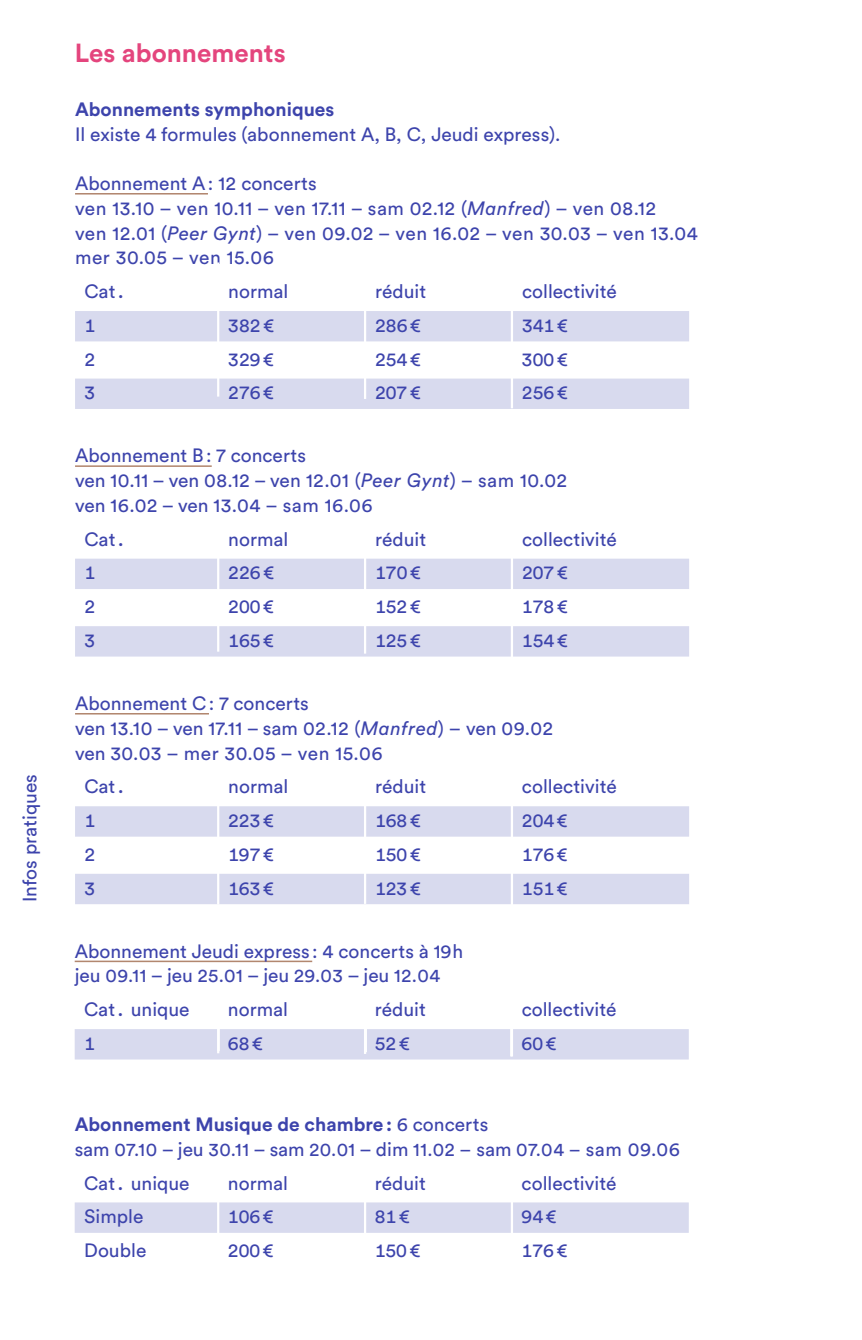
<style>
.page{position:relative;width:862px;height:1340px;background:#fff}
.page>*{position:absolute;margin:0;border:0;box-sizing:border-box;transform-origin:0 0}
.t1{font:700 25.88px "Circular Pro";color:#e4457d}
.t2{font:19.12px/24.8px "Circular Pro";color:#3d44ac}
.t3{font:700 19.12px "Circular Pro";color:#3d44ac}
.t4{font:18.68px "Circular Pro";color:#3d44ac}
.s1{font-style:italic}
.s2{font-size:19.12px}
.s3{font-weight:400}
</style>
<div class="page">
<hr style="left:75px;top:193px;width:133px;height:1px;background:#b2876f">
<div style="left:75px;top:311px;width:613px;height:30px;background:#d8daee"></div>
<div style="left:75px;top:378px;width:613px;height:31px;background:#d8daee"></div>
<hr style="left:75px;top:465px;width:137px;height:2px;background:#b2876f">
<div style="left:75px;top:558px;width:613px;height:31px;background:#d8daee"></div>
<div style="left:75px;top:626px;width:613px;height:30px;background:#d8daee"></div>
<hr style="left:75px;top:713px;width:134px;height:1px;background:#b2876f">
<div style="left:75px;top:806px;width:613px;height:30px;background:#d8daee"></div>
<div style="left:75px;top:873px;width:613px;height:31px;background:#d8daee"></div>
<hr style="left:75px;top:960px;width:237px;height:2px;background:#b2876f">
<div style="left:75px;top:1029px;width:613px;height:30px;background:#d8daee"></div>
<div style="left:75px;top:1202px;width:613px;height:30px;background:#d8daee"></div>
<hr style="left:364px;top:990px;width:3px;height:62px;background:#fff">
<hr style="left:217px;top:990px;width:3px;height:61px;background:#fff">
<hr style="left:510px;top:538px;width:2px;height:123px;background:#fff">
<hr style="left:364px;top:538px;width:2px;height:115px;background:#fff">
<hr style="left:217px;top:538px;width:2px;height:113px;background:#fff">
<hr style="left:510px;top:262px;width:2px;height:146px;background:#fff">
<hr style="left:364px;top:262px;width:2px;height:137px;background:#fff">
<hr style="left:217px;top:262px;width:2px;height:134px;background:#fff">
<hr style="left:510px;top:1198px;width:2px;height:75px;background:#fff">
<hr style="left:364px;top:1198px;width:2px;height:70px;background:#fff">
<hr style="left:217px;top:1198px;width:2px;height:69px;background:#fff">
<hr style="left:510px;top:1017px;width:2px;height:39px;background:#fff">
<hr style="left:364px;top:1017px;width:2px;height:36px;background:#fff">
<hr style="left:217px;top:1017px;width:2px;height:36px;background:#fff">
<hr style="left:510px;top:787px;width:2px;height:124px;background:#fff">
<hr style="left:364px;top:787px;width:2px;height:116px;background:#fff">
<hr style="left:217px;top:790px;width:2px;height:114px;background:#fff">
<p class="t2" style="left:16px;top:902px;width:130px;rotate:-90deg">Infos pratiques</p>
<h1 class="t1" style="left:75px;top:36px;width:212px">Les abonnements</h1>
<p class="t3" style="left:75px;top:96px;width:261px">Abonnements symphoniques</p>
<p class="t2" style="left:75px;top:121px;width:486px">Il existe 4 formules (abonnement A, B, C, Jeudi express).</p>
<p class="t2" style="left:75px;top:170px;width:624px">Abonnement A: 12 concerts<br>ven 13.10 – ven 10.11 – ven 17.11 – sam 02.12 (<span class="s1">Manfred</span>) – ven 08.12<br>ven 12.01 (<span class="s1">Peer Gynt</span>) – ven 09.02 – ven 16.02 – ven 30.03 – ven 13.04 mer 30.05 – ven 15.06</p>
<p class="t2" style="left:85px;top:278px;width:43px">Cat.</p>
<p class="t2" style="left:228px;top:278px;width:62px">normal</p>
<p class="t2" style="left:375px;top:278px;width:53px">réduit</p>
<p class="t2" style="left:521px;top:278px;width:96px">collectivité</p>
<p class="t2" style="left:85px;top:312px;width:12px">1</p>
<p class="t2" style="left:228px;top:312px;width:47px">382€</p>
<p class="t2" style="left:375px;top:312px;width:47px">286€</p>
<p class="t2" style="left:521px;top:312px;width:47px">341€</p>
<p class="t2" style="left:85px;top:346px;width:12px">2</p>
<p class="t2" style="left:228px;top:346px;width:47px">329€</p>
<p class="t2" style="left:375px;top:346px;width:47px">254€</p>
<p class="t2" style="left:521px;top:346px;width:47px">300€</p>
<p class="t2" style="left:85px;top:379px;width:12px">3</p>
<p class="t2" style="left:228px;top:379px;width:47px">276€</p>
<p class="t2" style="left:375px;top:379px;width:47px">207€</p>
<p class="t2" style="left:521px;top:379px;width:47px">256€</p>
<p class="t2" style="left:75px;top:442px;width:493px">Abonnement B: 7 concerts<br>ven 10.11 – ven 08.12 – ven 12.01 (<span class="s1">Peer Gynt</span>) – sam 10.02 ven 16.02 – ven 13.04 – sam 16.06</p>
<p class="t2" style="left:85px;top:526px;width:43px">Cat.</p>
<p class="t2" style="left:228px;top:526px;width:62px">normal</p>
<p class="t2" style="left:375px;top:526px;width:53px">réduit</p>
<p class="t2" style="left:521px;top:526px;width:96px">collectivité</p>
<p class="t2" style="left:85px;top:559px;width:12px">1</p>
<p class="t2" style="left:228px;top:559px;width:47px">226€</p>
<p class="t2" style="left:375px;top:559px;width:47px">170€</p>
<p class="t2" style="left:521px;top:559px;width:47px">207€</p>
<p class="t2" style="left:85px;top:593px;width:12px">2</p>
<p class="t2" style="left:228px;top:593px;width:47px">200€</p>
<p class="t2" style="left:375px;top:593px;width:47px">152€</p>
<p class="t2" style="left:521px;top:593px;width:47px">178€</p>
<p class="t2" style="left:85px;top:627px;width:12px">3</p>
<p class="t2" style="left:228px;top:627px;width:47px">165€</p>
<p class="t2" style="left:375px;top:627px;width:47px">125€</p>
<p class="t2" style="left:521px;top:627px;width:47px">154€</p>
<p class="t2" style="left:75px;top:690px;width:479px">Abonnement C: 7 concerts<br>ven 13.10 – ven 17.11 – sam 02.12 (<span class="s1">Manfred</span>) – ven 09.02 ven 30.03 – mer 30.05 – ven 15.06</p>
<p class="t2" style="left:84px;top:773px;width:43px">Cat.</p>
<p class="t2" style="left:228px;top:773px;width:62px">normal</p>
<p class="t2" style="left:375px;top:773px;width:53px">réduit</p>
<p class="t2" style="left:521px;top:773px;width:96px">collectivité</p>
<p class="t2" style="left:84px;top:807px;width:12px">1</p>
<p class="t2" style="left:228px;top:807px;width:47px">223€</p>
<p class="t2" style="left:375px;top:807px;width:47px">168€</p>
<p class="t2" style="left:521px;top:807px;width:47px">204€</p>
<p class="t2" style="left:84px;top:841px;width:12px">2</p>
<p class="t2" style="left:228px;top:841px;width:47px">197€</p>
<p class="t2" style="left:375px;top:841px;width:47px">150€</p>
<p class="t2" style="left:521px;top:841px;width:47px">176€</p>
<p class="t2" style="left:84px;top:874px;width:12px">3</p>
<p class="t2" style="left:228px;top:874px;width:47px">163€</p>
<p class="t2" style="left:375px;top:874px;width:47px">123€</p>
<p class="t2" style="left:521px;top:874px;width:47px">151€</p>
<p class="t2" style="left:75px;top:937px;width:390px">Abonnement Jeudi express : 4 concerts à 19h</p>
<p class="t4" style="left:75px;top:963px;width:367px"><span class="s2">jeu</span> 09.11 <span class="s2">– jeu</span> 25.01 <span class="s2">– jeu</span> 29.03 <span class="s2">– jeu</span> 12.04</p>
<p class="t2" style="left:84px;top:996px;width:107px">Cat. unique</p>
<p class="t2" style="left:228px;top:996px;width:62px">normal</p>
<p class="t2" style="left:374px;top:996px;width:53px">réduit</p>
<p class="t2" style="left:521px;top:996px;width:96px">collectivité</p>
<p class="t2" style="left:84px;top:1030px;width:12px">1</p>
<p class="t2" style="left:228px;top:1030px;width:36px">68€</p>
<p class="t2" style="left:374px;top:1030px;width:36px">52€</p>
<p class="t2" style="left:521px;top:1030px;width:36px">60€</p>
<p class="t3" style="left:75px;top:1111px;width:415px">Abonnement Musique de chambre: <span class="s3">6 concerts</span></p>
<p class="t4" style="left:75px;top:1136px;width:606px"><span class="s2">sam</span> 07.10 <span class="s2">– jeu</span> 30.11 <span class="s2">– sam</span> 20.01 <span class="s2">– dim</span> 11.02 – <span class="s2">sam</span> 07.04 – <span class="s2">sam 09.06</span></p>
<p class="t2" style="left:84px;top:1169px;width:107px">Cat. unique</p>
<p class="t2" style="left:228px;top:1169px;width:62px">normal</p>
<p class="t2" style="left:374px;top:1169px;width:53px">réduit</p>
<p class="t2" style="left:521px;top:1169px;width:96px">collectivité</p>
<p class="t2" style="left:84px;top:1203px;width:61px">Simple</p>
<p class="t2" style="left:228px;top:1203px;width:47px">106€</p>
<p class="t2" style="left:374px;top:1203px;width:36px">81€</p>
<p class="t2" style="left:521px;top:1203px;width:36px">94€</p>
<p class="t2" style="left:84px;top:1237px;width:64px">Double</p>
<p class="t2" style="left:228px;top:1237px;width:47px">200€</p>
<p class="t2" style="left:374px;top:1237px;width:47px">150€</p>
<p class="t2" style="left:521px;top:1237px;width:47px">176€</p>
</div>
